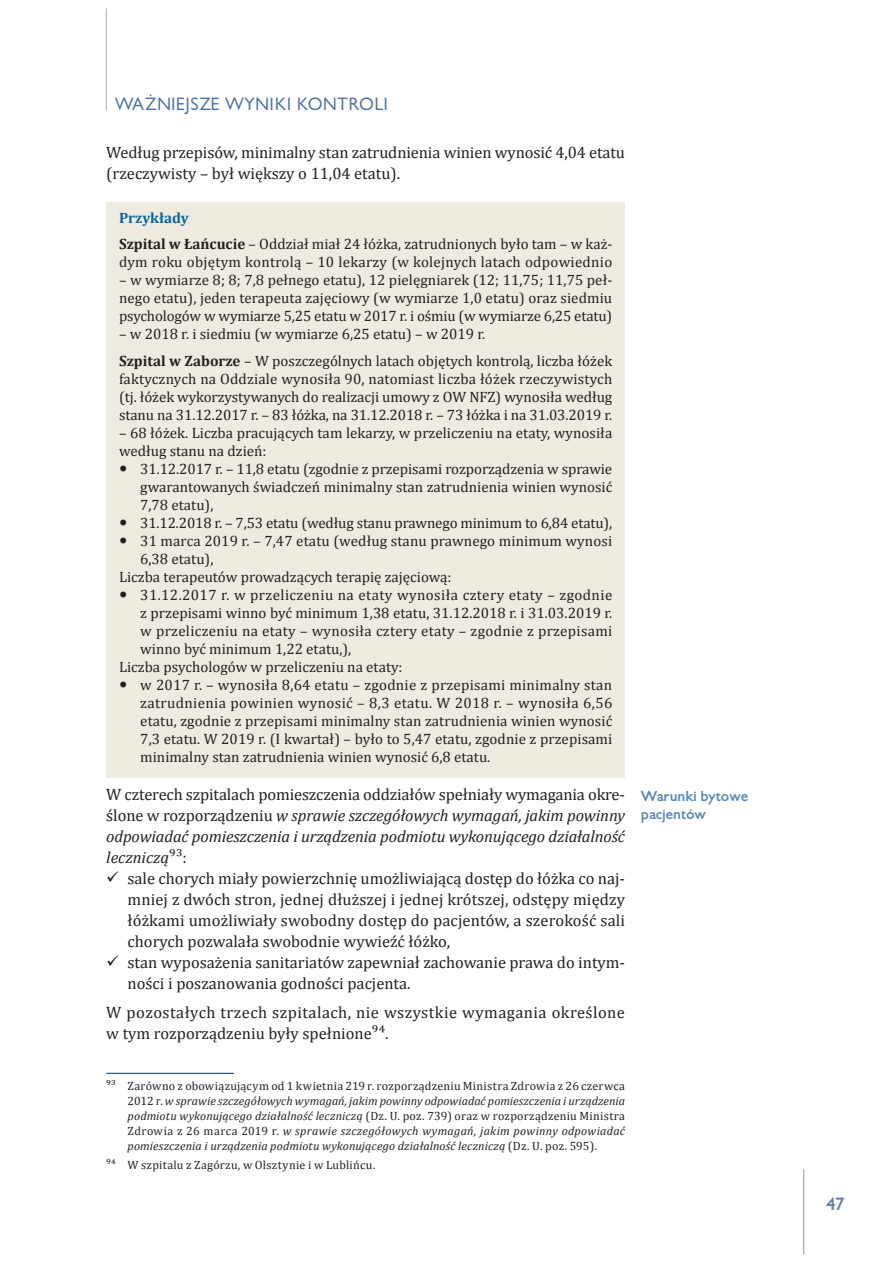
<style>
.page{position:relative;width:893px;height:1263px;background:#fff}
.page>*{position:absolute;margin:0;border:0;box-sizing:border-box;transform-origin:0 0}
.t1{font:16.5px/21px "Cambria";color:#231f20}
.t2{font:italic 16.5px/21px "Cambria";letter-spacing:-.01em;color:#231f20;text-align:justify}
.t3{font:16.5px/21px "Cambria";letter-spacing:.03em;color:#231f20}
.t4{font:16.5px "Gilead TTEFN";letter-spacing:.05em;color:#4b709d}
.t5{font:700 16.5px "Gilead TTEFN";color:#5f80a8}
.t6{font:15px/18px "Cambria";color:#231f20}
.t7{font:15px "Cambria";letter-spacing:.02em;color:#231f20}
.t8{font:15px "Cambria";letter-spacing:.03em;color:#231f20}
.t9{font:15px "Cambria";letter-spacing:.025em;color:#231f20}
.t10{font:700 13.5px/18px "Gilead TTEFN";color:#5586b2}
.t11{font:italic 12px/15px "Cambria";letter-spacing:.01em;color:#231f20;text-align:justify}
.t12{font:12px "Cambria";letter-spacing:.025em;color:#231f20}
.s1{font-weight:700;color:#086699}
.s2{font-weight:700}
.s3{font-style:normal}
</style>
<div class="page">
<hr style="left:106px;top:9px;width:1px;height:102px;background:#a8a9ad">
<hr style="left:803px;top:1169px;width:1px;height:85px;background:#939598">
<div style="left:106px;top:203px;width:519px;height:40px;background:#eeece1"></div>
<div style="left:106px;top:227px;width:519px;height:128px;background:#eeece1"></div>
<div style="left:106px;top:344px;width:519px;height:128px;background:#eeece1"></div>
<div style="left:106px;top:452px;width:519px;height:74px;background:#eeece1"></div>
<div style="left:106px;top:524px;width:519px;height:56px;background:#eeece1"></div>
<div style="left:106px;top:578px;width:519px;height:92px;background:#eeece1"></div>
<div style="left:106px;top:668px;width:519px;height:110px;background:#eeece1"></div>
<hr style="left:106px;top:1073px;width:128px;height:1px;background:#003667">
<p class="t4" style="left:115px;top:93px;width:275px">WAŻNIEJSZE WYNIKI KONTROLI</p>
<p class="t1" style="left:106px;top:142px;width:520px">Według przepisów, minimalny stan zatrudnienia winien wynosić 4,04 etatu (rzeczywisty – był większy o 11,04 etatu).</p>
<p class="t6" style="left:119px;top:204px;width:495px;line-height:26.5px"><span class="s1">Przykłady<br></span><span class="s2">Szpital w Łańcucie</span> – Oddział miał 24 łóżka, zatrudnionych było tam – w każ-</p>
<p class="t7" style="left:119px;top:253px;width:495px">dym roku objętym kontrolą – 10 lekarzy (w kolejnych latach odpowiednio</p>
<p class="t6" style="left:119px;top:271px;width:495px;text-align:justify">– w wymiarze 8; 8; 7,8 pełnego etatu), 12 pielęgniarek (12; 11,75; 11,75 peł&shy;nego etatu), jeden terapeuta zajęciowy (w wymiarze 1,0 etatu) oraz siedmiu psychologów w wymiarze 5,25 etatu w 2017 r. i ośmiu (w wymiarze 6,25 etatu)</p>
<p class="t6" style="left:119px;top:321px;width:495px;line-height:26.5px">– w 2018 r. i siedmiu (w wymiarze 6,25 etatu) – w 2019 r.<br><span class="s2">Szpital w Zaborze</span> – W poszczególnych latach objętych kontrolą, liczba łóżek</p>
<p class="t6" style="left:119px;top:370px;width:495px;text-align:justify">faktycznych na Oddziale wynosiła 90, natomiast liczba łóżek rzeczywistych (tj. łóżek wykorzystywanych do realizacji umowy z OW NFZ) wynosiła według stanu na 31.12.2017 r. – 83 łóżka, na 31.12.2018 r. – 73 łóżka i na 31.03.2019 r.</p>
<p class="t6" style="left:119px;top:424px;width:495px">– 68 łóżek. Liczba pracujących tam lekarzy, w przeliczeniu na etaty, wynosiła według stanu na dzień:</p>
<p class="t6" style="left:140px;top:460px;width:473px">31.12.2017 r. – 11,8 etatu (zgodnie z przepisami rozporządzenia w sprawie</p>
<p class="t6" style="left:140px;top:478px;width:474px">gwarantowanych świadczeń minimalny stan zatrudnienia winien wynosić</p>
<p class="t6" style="left:140px;top:496px;width:75px">7,78 etatu),</p>
<p class="t6" style="left:140px;top:514px;width:473px">31.12.2018 r. – 7,53 etatu (według stanu prawnego minimum to 6,84 etatu),</p>
<p class="t6" style="left:140px;top:532px;width:473px">31 marca 2019 r. – 7,47 etatu (według stanu prawnego minimum wynosi</p>
<p class="t6" style="left:140px;top:550px;width:75px">6,38 etatu),</p>
<p class="t6" style="left:119px;top:568px;width:334px">Liczba terapeutów prowadzących terapię zajęciową:</p>
<p class="t8" style="left:140px;top:586px;width:474px">31.12.2017 r. w przeliczeniu na etaty wynosiła cztery etaty – zgodnie</p>
<p class="t6" style="left:140px;top:604px;width:473px">z przepisami winno być minimum 1,38 etatu, 31.12.2018 r. i 31.03.2019 r.</p>
<p class="t7" style="left:140px;top:622px;width:473px">w przeliczeniu na etaty – wynosiła cztery etaty – zgodnie z przepisami</p>
<p class="t6" style="left:140px;top:640px;width:212px">winno być minimum 1,22 etatu,),</p>
<p class="t6" style="left:119px;top:658px;width:285px">Liczba psychologów w przeliczeniu na etaty:</p>
<p class="t6" style="left:140px;top:676px;width:473px">w 2017 r. – wynosiła 8,64 etatu – zgodnie z przepisami minimalny stan</p>
<p class="t9" style="left:140px;top:694px;width:474px">zatrudnienia powinien wynosić – 8,3 etatu. W 2018 r. – wynosiła 6,56</p>
<p class="t6" style="left:140px;top:712px;width:473px">etatu, zgodnie z przepisami minimalny stan zatrudnienia winien wynosić</p>
<p class="t6" style="left:140px;top:730px;width:473px">7,3 etatu. W 2019 r. (I kwartał) – było to 5,47 etatu, zgodnie z przepisami</p>
<p class="t6" style="left:140px;top:748px;width:352px">minimalny stan zatrudnienia winien wynosić 6,8 etatu.</p>
<p class="t2" style="left:106px;top:783px;width:520px"><span class="s3">W czterech szpitalach pomieszczenia oddziałów spełniały wymagania okre&shy;ślone w rozporządzeniu</span> w sprawie szczegółowych wymagań, jakim powinny odpowiadać pomieszczenia i urządzenia podmiotu wykonującego działalność leczniczą<span class="s3">93:</span></p>
<p class="t1" style="left:128px;top:868px;width:499px;text-align:justify;text-indent:-21px">✓ sale chorych miały powierzchnię umożliwiającą dostęp do łóżka co naj&shy;mniej z dwóch stron, jednej dłuższej i jednej krótszej, odstępy między łóżkami umożliwiały swobodny dostęp do pacjentów, a szerokość sali chorych pozwalała swobodnie wywieźć łóżko,</p>
<p class="t1" style="left:128px;top:952px;width:499px;text-indent:-21px">✓ stan wyposażenia sanitariatów zapewniał zachowanie prawa do intym&shy;ności i poszanowania godności pacjenta.</p>
<p class="t3" style="left:106px;top:1002px;width:520px">W pozostałych trzech szpitalach, nie wszystkie wymagania określone w tym rozporządzeniu były spełnione94.</p>
<p class="t11" style="left:128px;top:1078px;width:499px;text-indent:-21px"><span class="s3">93 Zarówno z obowiązującym od 1 kwietnia 219 r. rozporządzeniu Ministra Zdrowia z 26 czerwca 2012 r.</span> w sprawie szczegółowych wymagań, jakim powinny odpowiadać pomieszczenia i urządzenia podmiotu wykonującego działalność leczniczą <span class="s3">(Dz. U. poz. 739) oraz w rozporządzeniu Ministra Zdrowia z 26 marca 2019 r.</span> w sprawie szczegółowych wymagań, jakim powinny odpowiadać pomieszczenia i urządzenia podmiotu wykonującego działalność leczniczą <span class="s3">(Dz. U. poz. 595).</span></p>
<p class="t12" style="left:106px;top:1158px;width:270px">94 W szpitalu z Zagórzu, w Olsztynie i w Lublińcu.</p>
<p class="t10" style="left:641px;top:787px;width:109px">Warunki bytowe pacjentów</p>
<p class="t5" style="left:826px;top:1193px;width:20px">47</p>
</div>
